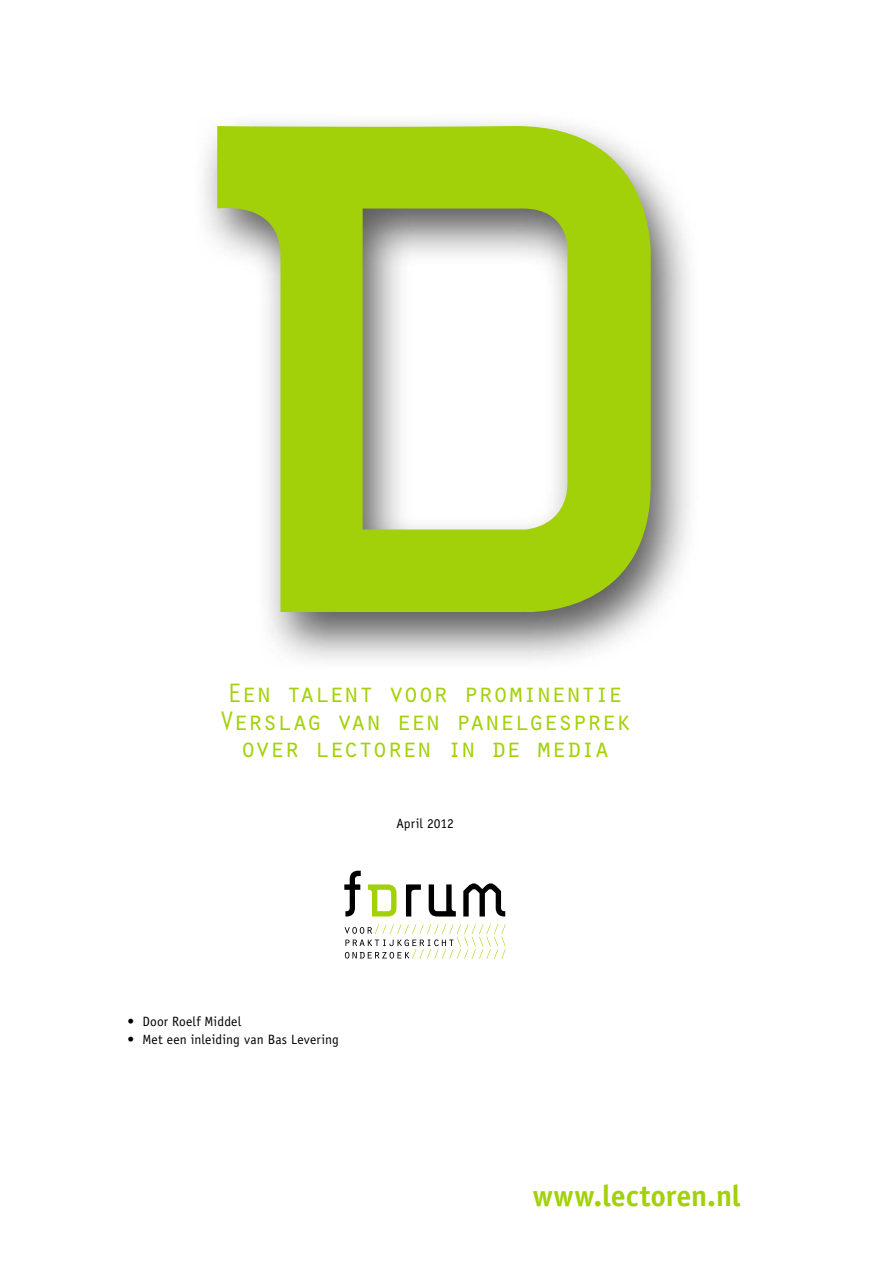
<style>
.page{position:relative;width:893px;height:1263px;background:#fff}
.page>*{position:absolute;margin:0;border:0;box-sizing:border-box;transform-origin:0 0}
.t1{font:700 30px "Officina Sans Std";letter-spacing:-.005em;color:#a3d109}
.t2{font:27.45px/27.5px "Orator Std";letter-spacing:-.07em;color:#a3d109;text-align:center}
.t3{font:13.5px "Officina Sans Std";letter-spacing:.01em;color:#000}
</style>
<div class="page">
<div style="left:192px;top:110px;width:509px;height:562px;background:#000;opacity:.65"></div>
<svg style="left:217px;top:126px;width:441px;height:486px;fill:#a3d109"></svg>
<svg style="left:344px;top:871px;width:17px;height:45px"></svg>
<svg style="left:368px;top:884px;width:28px;height:32px"></svg>
<svg style="left:406px;top:884px;width:15px;height:32px"></svg>
<svg style="left:429px;top:884px;width:27px;height:32px"></svg>
<svg style="left:463px;top:883px;width:42px;height:33px"></svg>
<svg style="left:345px;top:924px;width:161px;height:35px"></svg>
<p class="t2" style="left:219px;top:678px;width:414px">Een talent voor prominentie<br>Verslag van een panelgesprek over lectoren in de media</p>
<p class="t3" style="left:396px;top:816px;width:59px">April 2012</p>
<p class="t3" style="left:128px;top:1014px;width:115px">• Door Roelf Middel</p>
<p class="t3" style="left:128px;top:1032px;width:213px">• Met een inleiding van Bas Levering</p>
<p class="t1" style="left:533px;top:1177px;width:210px">www.lectoren.nl</p>
</div>
